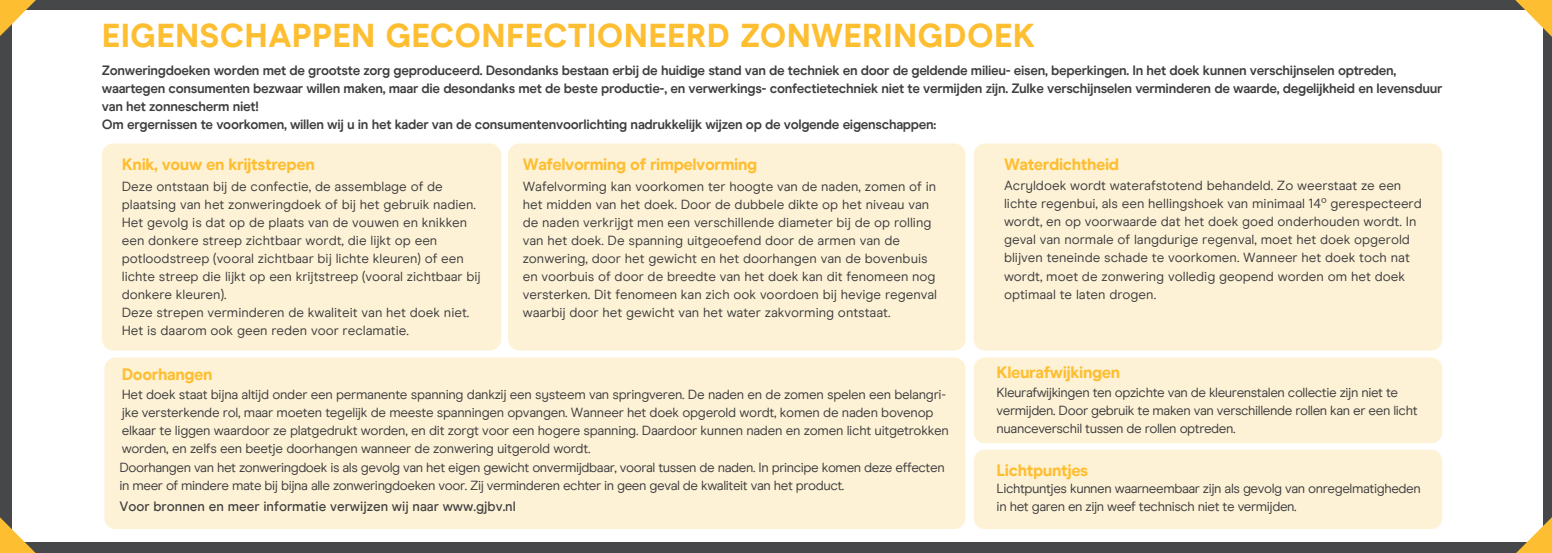
<style>
.page{position:relative;width:1552px;height:553px;background:#454749}
.page>*{position:absolute;margin:0;border:0;box-sizing:border-box;transform-origin:0 0}
.t1{font:800 33px "Modern Era";letter-spacing:.01em;color:#febe32}
.t2{font:800 16.5px "Modern Era";letter-spacing:-.025em;color:#febe32}
.t3{font:13.5px/18px "Modern Era";color:#3e3e3f}
.t4{font:700 13.5px/18.1px "Modern Era";letter-spacing:-.025em;color:#3e3e3f}
.t5{font:13.5px/18px "Modern Era";letter-spacing:-.03em;color:#3e3e3f}
.t6{font:13.5px/18px "Modern Era";letter-spacing:-.02em;color:#3e3e3f}
.t7{font:500 13.5px "Modern Era";color:#3e3e3f}
</style>
<div class="page">
<div style="left:12px;top:10px;width:1530px;height:532px;background:#fff"></div>
<div style="left:102px;top:143px;width:399px;height:207px;background:#fef2d6;border-radius:11px"></div>
<div style="left:508px;top:143px;width:457px;height:207px;background:#fef2d6;border-radius:11px"></div>
<div style="left:974px;top:143px;width:468px;height:207px;background:#fef2d6;border-radius:11px"></div>
<div style="left:104px;top:357px;width:861px;height:172px;background:#fef2d6;border-radius:11px"></div>
<div style="left:974px;top:357px;width:468px;height:86px;background:#fef2d6;border-radius:11px"></div>
<div style="left:974px;top:449px;width:468px;height:80px;background:#fef2d6;border-radius:11px"></div>
<svg style="left:1515px;top:0;width:37px;height:37px"></svg>
<svg style="left:1516px;top:517px;width:36px;height:36px"></svg>
<svg style="left:0;top:517px;width:36px;height:36px"></svg>
<svg style="left:0;top:0;width:36px;height:36px"></svg>
<h1 class="t1" style="left:102px;top:16px;width:935px">EIGENSCHAPPEN GECONFECTIONEERD ZONWERINGDOEK</h1>
<p class="t4" style="left:102px;top:61px;width:1342px">Zonweringdoeken worden met de grootste zorg geproduceerd. Desondanks bestaan erbij de huidige stand van de techniek en door de geldende milieu- eisen, beperkingen. In het doek kunnen verschijnselen optreden, waartegen consumenten bezwaar willen maken, maar die desondanks met de beste productie-, en verwerkings- confectietechniek niet te vermijden zijn. Zulke verschijnselen verminderen de waarde, degelijkheid en levensduur van het zonnescherm niet!<br>Om ergernissen te voorkomen, willen wij u in het kader van de consumentenvoorlichting nadrukkelijk wijzen op de volgende eigenschappen:</p>
<p class="t2" style="left:122px;top:155px;width:195px">Knik, vouw en krijtstrepen</p>
<p class="t3" style="left:122px;top:177px;width:361px">Deze ontstaan bij de confectie, de assemblage of de plaatsing van het zonweringdoek of bij het gebruik nadien.<br>Het gevolg is dat op de plaats van de vouwen en knikken een donkere streep zichtbaar wordt, die lijkt op een potloodstreep (vooral zichtbaar bij lichte kleuren) of een lichte streep die lijkt op een krijtstreep (vooral zichtbaar bij donkere kleuren).<br>Deze strepen verminderen de kwaliteit van het doek niet.<br>Het is daarom ook geen reden voor reclamatie.</p>
<p class="t2" style="left:523px;top:155px;width:236px">Wafelvorming of rimpelvorming</p>
<p class="t2" style="left:1004px;top:155px;width:117px">Waterdichtheid</p>
<p class="t3" style="left:523px;top:177px;width:416px">Wafelvorming kan voorkomen ter hoogte van de naden, zomen of in het midden van het doek. Door de dubbele dikte op het niveau van de naden verkrijgt men een verschillende diameter bij de op rolling van het doek. De spanning uitgeoefend door de armen van de zonwering, door het gewicht en het doorhangen van de bovenbuis en voorbuis of door de breedte van het doek kan dit fenomeen nog versterken. Dit fenomeen kan zich ook voordoen bij hevige regenval waarbij door het gewicht van het water zakvorming ontstaat.</p>
<p class="t3" style="left:1004px;top:177px;width:419px">Acryldoek wordt waterafstotend behandeld. Zo weerstaat ze een lichte regenbui, als een hellingshoek van minimaal 14º gerespecteerd wordt, en op voorwaarde dat het doek goed onderhouden wordt. In geval van normale of langdurige regenval, moet het doek opgerold blijven teneinde schade te voorkomen. Wanneer het doek toch nat wordt, moet de zonwering volledig geopend worden om het doek optimaal te laten drogen.</p>
<p class="t2" style="left:122px;top:364px;width:92px">Doorhangen</p>
<p class="t6" style="left:122px;top:385px;width:829px">Het doek staat bijna altijd onder een permanente spanning dankzij een systeem van springveren. De naden en de zomen spelen een belangri&shy;jke versterkende rol, maar moeten tegelijk de meeste spanningen opvangen. Wanneer het doek opgerold wordt, komen de naden bovenop elkaar te liggen waardoor ze platgedrukt worden, en dit zorgt voor een hogere spanning. Daardoor kunnen naden en zomen licht uitgetrokken worden, en zelfs een beetje doorhangen wanneer de zonwering uitgerold wordt.</p>
<p class="t5" style="left:119px;top:458px;width:827px">Doorhangen van het zonweringdoek is als gevolg van het eigen gewicht onvermijdbaar, vooral tussen de naden. In principe komen deze effecten in meer of mindere mate bij bijna alle zonweringdoeken voor. Zij verminderen echter in geen geval de kwaliteit van het product.</p>
<p class="t7" style="left:119px;top:498px;width:398px">Voor bronnen en meer informatie verwijzen wij naar www.gjbv.nl</p>
<p class="t2" style="left:997px;top:363px;width:125px">Kleurafwijkingen</p>
<p class="t5" style="left:997px;top:383px;width:422px">Kleurafwijkingen ten opzichte van de kleurenstalen collectie zijn niet te vermijden. Door gebruik te maken van verschillende rollen kan er een licht nuanceverschil tussen de rollen optreden.</p>
<p class="t2" style="left:997px;top:460px;width:93px">Lichtpuntjes</p>
<p class="t5" style="left:997px;top:479px;width:426px">Lichtpuntjes kunnen waarneembaar zijn als gevolg van onregelmatigheden in het garen en zijn weef technisch niet te vermijden.</p>
</div>
